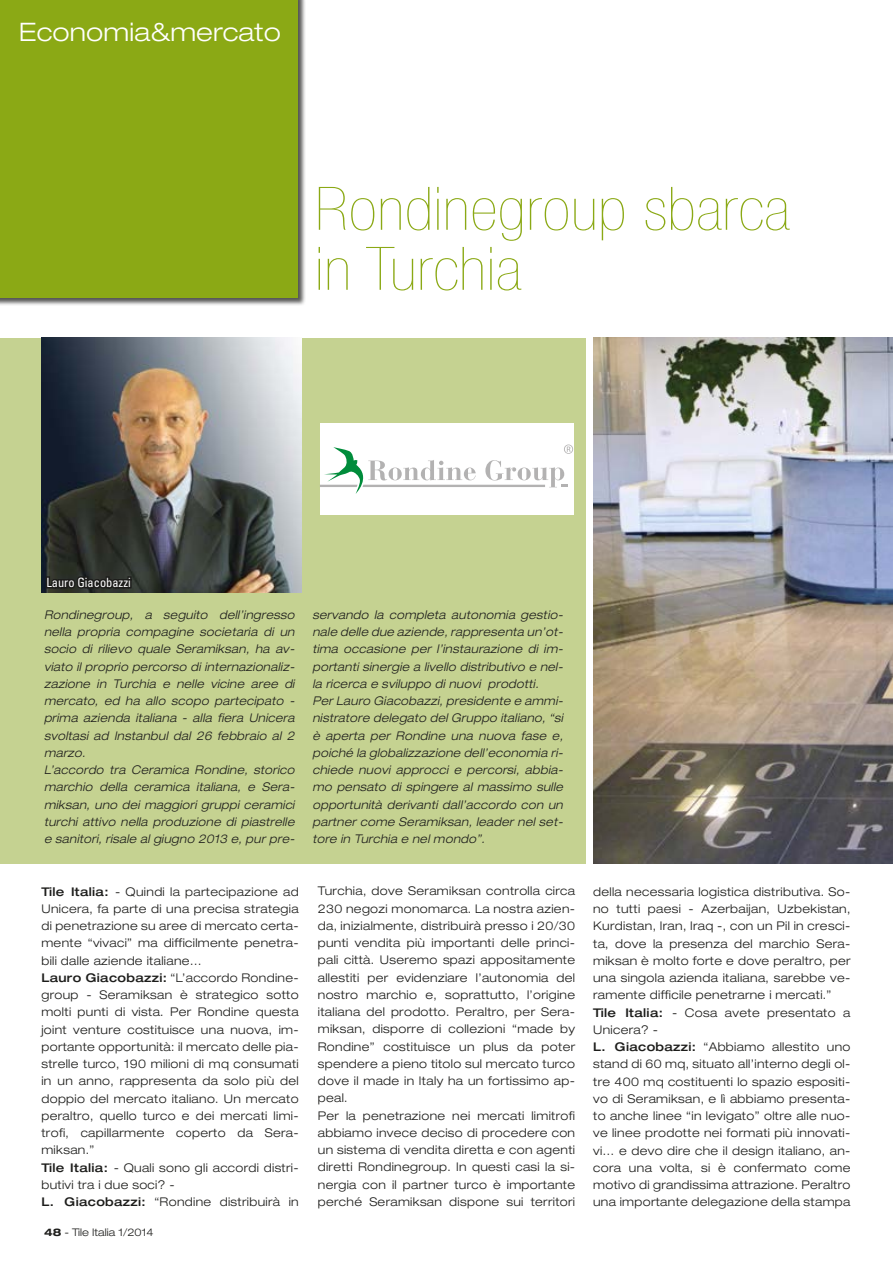
<style>
.page{position:relative;width:893px;height:1263px;background:#fff}
.page>*{position:absolute;margin:0;border:0;box-sizing:border-box;transform-origin:0 0}
.TITOLO_articolo{font:200 condensed 60px "Helvetica Neue LT Std";letter-spacing:.005em;color:#8ba915;scale:1.16 1}
.t1{font:300 expanded 25.5px "Helvetica Neue LT Std";letter-spacing:.005em;color:#fff}
.didascalia{font:condensed 12.75px "Univers LT Std";color:#fff}
.TESTO_articoli{font:300 expanded 12px/17.2px "Helvetica Neue LT Std";letter-spacing:.03em;color:#1d1d1b;text-align:justify}
.TESTO_articoli-2{font:italic 300 expanded 12px/17.2px "Helvetica Neue LT Std";letter-spacing:.03em;color:#1d1d1b;text-align:justify;scale:.95 1}
.t2{font:300 expanded 10.5px "Helvetica Neue LT Std";letter-spacing:.005em;color:#1d1d1b}
.s1{font-weight:500}
.s2{font-weight:700}
</style>
<div class="page">
<div style="left:0;top:0;width:306px;height:306px;background:#1d1d1b;opacity:.75"></div>
<div style="left:0;top:0;width:298px;height:298px;background:#8ba915"></div>
<div style="left:0;top:338px;width:585px;height:525px;background:#c5d291"></div>
<img style="left:41px;top:338px;width:261px;height:255px">
<svg style="left:44px;top:571px;width:88px;height:22px;background:#262824"></svg>
<img style="left:593px;top:338px;width:300px;height:525px">
<div style="left:320px;top:423px;width:253px;height:92px;background:#fff"></div>
<svg style="left:320px;top:444px;width:253px;height:50px"></svg>
<p class="t1" style="left:19px;top:17px;width:263px">Economia&amp;mercato</p>
<p class="TITOLO_articolo" style="left:315px;top:176px;width:411px">Rondinegroup sbarca</p>
<p class="TITOLO_articolo" style="left:315px;top:236px;width:180px">in Turchia</p>
<p class="didascalia" style="left:46px;top:574px;width:86px">Lauro Giacobazzi</p>
<p class="TESTO_articoli-2" style="left:44px;top:606px;width:265px">Rondinegroup, a seguito dell’ingresso nella propria compagine societaria di un socio di rilievo quale Seramiksan, ha av&shy;viato il proprio percorso di internazionaliz&shy;zazione in Turchia e nelle vicine aree di mercato, ed ha allo scopo partecipato - prima azienda italiana - alla fiera Unicera svoltasi ad Instanbul dal 26 febbraio al 2 marzo.</p>
<p class="TESTO_articoli-2" style="left:44px;top:761px;width:265px">L’accordo tra Ceramica Rondine, storico marchio della ceramica italiana, e Sera&shy;miksan, uno dei maggiori gruppi ceramici turchi attivo nella produzione di piastrelle e sanitori, risale al giugno 2013 e, pur pre-</p>
<p class="TESTO_articoli-2" style="left:312px;top:606px;width:265px">servando la completa autonomia gestio&shy;nale delle due aziende, rappresenta un’ot&shy;tima occasione per l’instaurazione di im&shy;portanti sinergie a livello distributivo e nel&shy;la ricerca e sviluppo di nuovi prodotti.</p>
<p class="TESTO_articoli-2" style="left:312px;top:692px;width:265px">Per Lauro Giacobazzi, presidente e ammi&shy;nistratore delegato del Gruppo italiano, “si è aperta per Rondine una nuova fase e, poiché la globalizzazione dell’economia ri&shy;chiede nuovi approcci e percorsi, abbia&shy;mo pensato di spingere al massimo sulle opportunità derivanti dall’accordo con un partner come Seramiksan, leader nel set&shy;tore in Turchia e nel mondo”.</p>
<p class="TESTO_articoli" style="left:41px;top:882px;width:259px"><span class="s1">Tile Italia:</span> - Quindi la partecipazione ad Unicera, fa parte di una precisa strategia di penetrazione su aree di mercato certa&shy;mente “vivaci” ma difficilmente penetra&shy;bili dalle aziende italiane…</p>
<p class="TESTO_articoli" style="left:41px;top:969px;width:259px"><span class="s1">Lauro Giacobazzi:</span> “L’accordo Rondine&shy;group - Seramiksan è strategico sotto molti punti di vista. Per Rondine questa joint venture costituisce una nuova, im&shy;portante opportunità: il mercato delle pia&shy;strelle turco, 190 milioni di mq consumati in un anno, rappresenta da solo più del doppio del mercato italiano. Un mercato peraltro, quello turco e dei mercati limi&shy;trofi, capillarmente coperto da Sera&shy;miksan.”</p>
<p class="TESTO_articoli" style="left:41px;top:1158px;width:259px"><span class="s1">Tile Italia:</span> - Quali sono gli accordi distri&shy;butivi tra i due soci? -</p>
<p class="TESTO_articoli" style="left:41px;top:1193px;width:259px"><span class="s1">L. Giacobazzi:</span> “Rondine distribuirà in</p>
<p class="t2" style="left:44px;top:1226px;width:111px"><span class="s2">48</span> - Tile Italia 1/2014</p>
<p class="TESTO_articoli" style="left:318px;top:882px;width:259px">Turchia, dove Seramiksan controlla circa 230 negozi monomarca. La nostra azien&shy;da, inizialmente, distribuirà presso i 20/30 punti vendita più importanti delle princi&shy;pali città. Useremo spazi appositamente allestiti per evidenziare l’autonomia del nostro marchio e, soprattutto, l’origine italiana del prodotto. Peraltro, per Sera&shy;miksan, disporre di collezioni “made by Rondine” costituisce un plus da poter spendere a pieno titolo sul mercato turco dove il made in Italy ha un fortissimo ap&shy;peal.</p>
<p class="TESTO_articoli" style="left:318px;top:1106px;width:259px">Per la penetrazione nei mercati limitrofi abbiamo invece deciso di procedere con un sistema di vendita diretta e con agenti diretti Rondinegroup. In questi casi la si&shy;nergia con il partner turco è importante perché Seramiksan dispone sui territori</p>
<p class="TESTO_articoli" style="left:593px;top:883px;width:259px">della necessaria logistica distributiva. So&shy;no tutti paesi - Azerbaijan, Uzbekistan, Kurdistan, Iran, Iraq -, con un Pil in cresci&shy;ta, dove la presenza del marchio Sera&shy;miksan è molto forte e dove peraltro, per una singola azienda italiana, sarebbe ve&shy;ramente difficile penetrarne i mercati.”</p>
<p class="TESTO_articoli" style="left:593px;top:1003px;width:259px"><span class="s1">Tile Italia:</span> - Cosa avete presentato a<br>Unicera? -</p>
<p class="TESTO_articoli" style="left:593px;top:1038px;width:259px"><span class="s1">L. Giacobazzi:</span> “Abbiamo allestito uno stand di 60 mq, situato all’interno degli ol&shy;tre 400 mq costituenti lo spazio espositi&shy;vo di Seramiksan, e lì abbiamo presenta&shy;to anche linee “in levigato” oltre alle nuo&shy;ve linee prodotte nei formati più innovati&shy;vi… e devo dire che il design italiano, an&shy;cora una volta, si è confermato come motivo di grandissima attrazione. Peraltro una importante delegazione della stampa</p>
</div>
